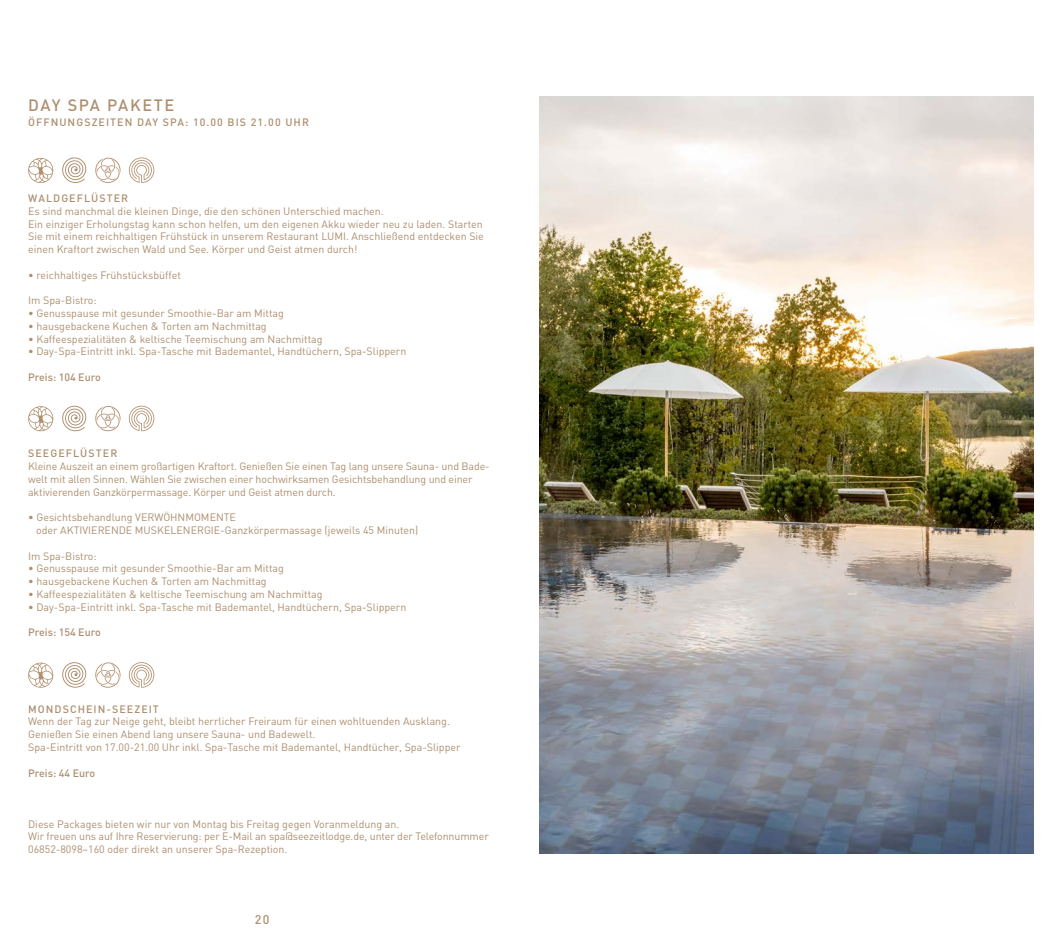
<style>
.page{position:relative;width:1049px;height:947px;background:#fff}
.page>*{position:absolute;margin:0;border:0;box-sizing:border-box;transform-origin:0 0}
.t1{font:500 16.25px "DIN";letter-spacing:.1em;color:#ad8f6f}
.t2{font:500 12.5px "DIN";color:#ad8f6f}
.t3{font:10.62px/12.8px "DIN";color:#ad8f6f}
.t4{font:500 10.62px "DIN";letter-spacing:.1em;color:#ad8f6f}
.t5{font:500 10.62px "DIN";color:#ad8f6f}
</style>
<div class="page">
<svg style="left:95px;top:158px;width:25px;height:25px"></svg>
<svg style="left:28px;top:158px;width:25px;height:25px"></svg>
<svg style="left:129px;top:157px;width:25px;height:26px"></svg>
<svg style="left:62px;top:157px;width:24px;height:26px"></svg>
<svg style="left:95px;top:406px;width:25px;height:25px"></svg>
<svg style="left:28px;top:406px;width:25px;height:25px"></svg>
<svg style="left:129px;top:405px;width:25px;height:26px"></svg>
<svg style="left:62px;top:405px;width:24px;height:26px"></svg>
<svg style="left:95px;top:662px;width:25px;height:25px"></svg>
<svg style="left:28px;top:662px;width:25px;height:25px"></svg>
<svg style="left:129px;top:662px;width:25px;height:25px"></svg>
<svg style="left:62px;top:662px;width:24px;height:25px"></svg>
<img style="left:539px;top:97px;width:495px;height:755px">
<h1 class="t1" style="left:28px;top:94px;width:148px">DAY SPA PAKETE</h1>
<p class="t4" style="left:28px;top:115px;width:282px">ÖFFNUNGSZEITEN DAY SPA: 10.00 BIS 21.00 UHR</p>
<p class="t4" style="left:28px;top:191px;width:102px">WALDGEFLÜSTER</p>
<p class="t3" style="left:28px;top:204px;width:457px">Es sind manchmal die kleinen Dinge, die den schönen Unterschied machen.<br>Ein einziger Erholungstag kann schon helfen, um den eigenen Akku wieder neu zu laden. Starten Sie mit einem reichhaltigen Frühstück in unserem Restaurant LUMI. Anschließend entdecken Sie einen Kraftort zwischen Wald und See. Körper und Geist atmen durch!</p>
<p class="t3" style="left:28px;top:268px;width:154px">• reichhaltiges Frühstücksbüffet</p>
<p class="t3" style="left:28px;top:294px;width:70px">Im Spa-Bistro:</p>
<p class="t3" style="left:28px;top:306px;width:257px">• Genusspause mit gesunder Smoothie-Bar am Mittag</p>
<p class="t3" style="left:28px;top:319px;width:240px">• hausgebackene Kuchen &amp; Torten am Nachmittag</p>
<p class="t3" style="left:28px;top:332px;width:296px">• Kaffeespezialitäten &amp; keltische Teemischung am Nachmittag</p>
<p class="t3" style="left:28px;top:345px;width:380px">• Day-Spa-Eintritt inkl. Spa-Tasche mit Bademantel, Handtüchern, Spa-Slippern</p>
<p class="t5" style="left:28px;top:370px;width:74px">Preis: 104 Euro</p>
<p class="t4" style="left:28px;top:446px;width:91px">SEEGEFLÜSTER</p>
<p class="t3" style="left:28px;top:459px;width:463px">Kleine Auszeit an einem großartigen Kraftort. Genießen Sie einen Tag lang unsere Sauna- und Bade&shy;welt mit allen Sinnen. Wählen Sie zwischen einer hochwirksamen Gesichtsbehandlung und einer aktivierenden Ganzkörpermassage. Körper und Geist atmen durch.</p>
<p class="t3" style="left:36px;top:510px;width:384px;text-indent:-8px">• Gesichtsbehandlung VERWÖHNMOMENTE<br>oder AKTIVIERENDE MUSKELENERGIE-Ganzkörpermassage (jeweils 45 Minuten)</p>
<p class="t3" style="left:28px;top:549px;width:70px">Im Spa-Bistro:</p>
<p class="t3" style="left:28px;top:561px;width:257px">• Genusspause mit gesunder Smoothie-Bar am Mittag</p>
<p class="t3" style="left:28px;top:574px;width:240px">• hausgebackene Kuchen &amp; Torten am Nachmittag</p>
<p class="t3" style="left:28px;top:587px;width:296px">• Kaffeespezialitäten &amp; keltische Teemischung am Nachmittag</p>
<p class="t3" style="left:28px;top:600px;width:380px">• Day-Spa-Eintritt inkl. Spa-Tasche mit Bademantel, Handtüchern, Spa-Slippern</p>
<p class="t5" style="left:28px;top:625px;width:74px">Preis: 154 Euro</p>
<p class="t4" style="left:28px;top:701px;width:132px">MONDSCHEIN-SEEZEIT</p>
<p class="t3" style="left:28px;top:714px;width:434px">Wenn der Tag zur Neige geht, bleibt herrlicher Freiraum für einen wohltuenden Ausklang.<br>Genießen Sie einen Abend lang unsere Sauna- und Badewelt.<br>Spa-Eintritt von 17.00-21.00 Uhr inkl. Spa-Tasche mit Bademantel, Handtücher, Spa-Slipper</p>
<p class="t5" style="left:28px;top:765px;width:68px">Preis: 44 Euro</p>
<p class="t3" style="left:28px;top:816px;width:462px">Diese Packages bieten wir nur von Montag bis Freitag gegen Voranmeldung an.<br>Wir freuen uns auf Ihre Reservierung: per E-Mail an spa@seezeitlodge.de, unter der Telefonnummer<br>06852-8098–160 oder direkt an unserer Spa-Rezeption.</p>
<p class="t2" style="left:255px;top:911px;width:16px">20</p>
</div>
